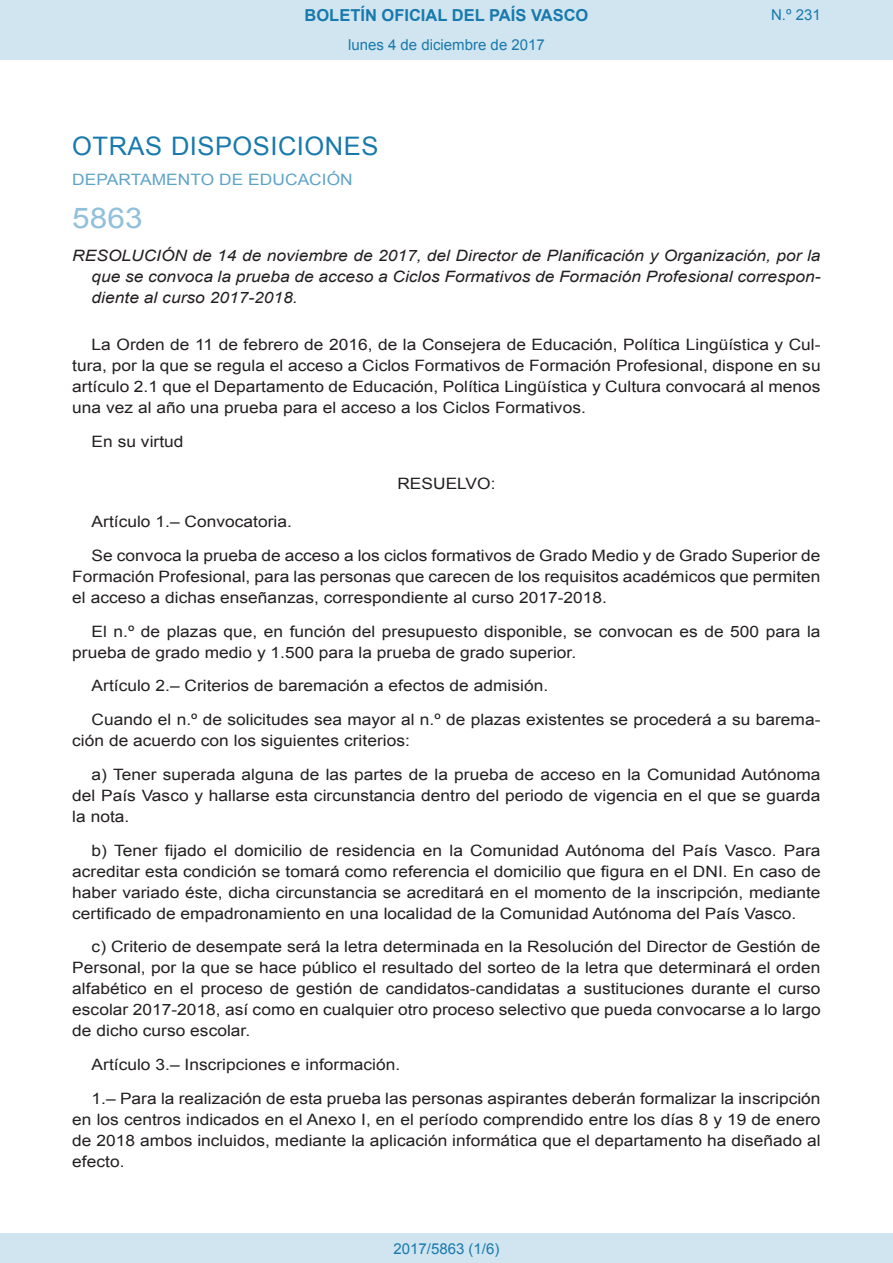
<style>
.page{position:relative;width:893px;height:1263px;background:#fff}
.page>*{position:absolute;margin:0;border:0;box-sizing:border-box;transform-origin:0 0}
.BOPVOrden{font:28.5px "Arial";color:#90c0db;scale:1.11 1}
.BOPVSeccion{font:25.5px "Arial";letter-spacing:.02em;color:#1879ad}
.t1{font:700 16.5px "Arial";color:#1879ad}
.BOPVDetalle{font:15.6px/21px "Arial";color:#231f20;text-align:justify;scale:1.11 1}
.BOPVTitulo{font:italic 15.6px/21px "Arial";color:#231f20;text-align:justify;scale:1.11 1}
.BOPVOrganismo{font:15.6px "Arial";letter-spacing:.005em;color:#5ea4ca;scale:1.11 1}
.BOPVClave{font:15.6px "Arial";color:#231f20;scale:1.11 1}
.Paginacion_Centro{font:15px "Arial";color:#1879ad}
</style>
<div class="page">
<div style="left:0;top:0;width:893px;height:60px;background:#d0e5f0"></div>
<div style="left:0;top:1233px;width:893px;height:30px;background:#d0e5f0"></div>
<p class="t1" style="left:305px;top:4px;width:285px">BOLETÍN OFICIAL DEL PAÍS VASCO</p>
<p class="Paginacion_Centro" style="left:348px;top:35px;width:198px">lunes 4 de diciembre de 2017</p>
<p class="Paginacion_Centro" style="left:771px;top:5px;width:51px">N.º 231</p>
<p class="BOPVSeccion" style="left:72px;top:129px;width:308px">OTRAS DISPOSICIONES</p>
<p class="BOPVOrganismo" style="left:72px;top:169px;width:254px">DEPARTAMENTO DE EDUCACIÓN</p>
<p class="BOPVOrden" style="left:72px;top:199px;width:65px">5863</p>
<p class="BOPVTitulo" style="left:92px;top:246px;width:658px;text-indent:-19px">RESOLUCIÓN de 14 de noviembre de 2017, del Director de Planificación y Organización, por la que se convoca la prueba de acceso a Ciclos Formativos de Formación Profesional correspon&shy;diente al curso 2017-2018.</p>
<p class="BOPVDetalle" style="left:72px;top:334px;width:676px;text-indent:19px">La Orden de 11 de febrero de 2016, de la Consejera de Educación, Política Lingüística y Cul&shy;tura, por la que se regula el acceso a Ciclos Formativos de Formación Profesional, dispone en su artículo 2.1 que el Departamento de Educación, Política Lingüística y Cultura convocará al menos una vez al año una prueba para el acceso a los Ciclos Formativos.</p>
<p class="BOPVDetalle" style="left:92px;top:431px;width:84px">En su virtud</p>
<p class="BOPVClave" style="left:397px;top:473px;width:90px">RESUELVO:</p>
<p class="BOPVDetalle" style="left:92px;top:511px;width:182px">Artículo 1.– Convocatoria.</p>
<p class="BOPVDetalle" style="left:72px;top:545px;width:676px;text-indent:19px">Se convoca la prueba de acceso a los ciclos formativos de Grado Medio y de Grado Superior de Formación Profesional, para las personas que carecen de los requisitos académicos que permiten el acceso a dichas enseñanzas, correspondiente al curso 2017-2018.</p>
<p class="BOPVDetalle" style="left:72px;top:621px;width:676px;text-indent:19px">El n.º de plazas que, en función del presupuesto disponible, se convocan es de 500 para la prueba de grado medio y 1.500 para la prueba de grado superior.</p>
<p class="BOPVDetalle" style="left:92px;top:675px;width:413px">Artículo 2.– Criterios de baremación a efectos de admisión.</p>
<p class="BOPVDetalle" style="left:72px;top:709px;width:676px;text-indent:19px">Cuando el n.º de solicitudes sea mayor al n.º de plazas existentes se procederá a su barema&shy;ción de acuerdo con los siguientes criterios:</p>
<p class="BOPVDetalle" style="left:72px;top:764px;width:676px;text-indent:19px">a) Tener superada alguna de las partes de la prueba de acceso en la Comunidad Autónoma del País Vasco y hallarse esta circunstancia dentro del periodo de vigencia en el que se guarda la nota.</p>
<p class="BOPVDetalle" style="left:72px;top:840px;width:676px;text-indent:19px">b) Tener fijado el domicilio de residencia en la Comunidad Autónoma del País Vasco. Para acreditar esta condición se tomará como referencia el domicilio que figura en el DNI. En caso de haber variado éste, dicha circunstancia se acreditará en el momento de la inscripción, mediante certificado de empadronamiento en una localidad de la Comunidad Autónoma del País Vasco.</p>
<p class="BOPVDetalle" style="left:72px;top:936px;width:676px;text-indent:19px">c) Criterio de desempate será la letra determinada en la Resolución del Director de Gestión de Personal, por la que se hace público el resultado del sorteo de la letra que determinará el orden alfabético en el proceso de gestión de candidatos-candidatas a sustituciones durante el curso escolar 2017-2018, así como en cualquier otro proceso selectivo que pueda convocarse a lo largo de dicho curso escolar.</p>
<p class="BOPVDetalle" style="left:92px;top:1054px;width:279px">Artículo 3.– Inscripciones e información.</p>
<p class="BOPVDetalle" style="left:72px;top:1088px;width:676px;text-indent:19px">1.– Para la realización de esta prueba las personas aspirantes deberán formalizar la inscripción en los centros indicados en el Anexo I, en el período comprendido entre los días 8 y 19 de enero de 2018 ambos incluidos, mediante la aplicación informática que el departamento ha diseñado al efecto.</p>
<p class="Paginacion_Centro" style="left:393px;top:1238px;width:107px">2017/5863 (1/6)</p>
</div>
